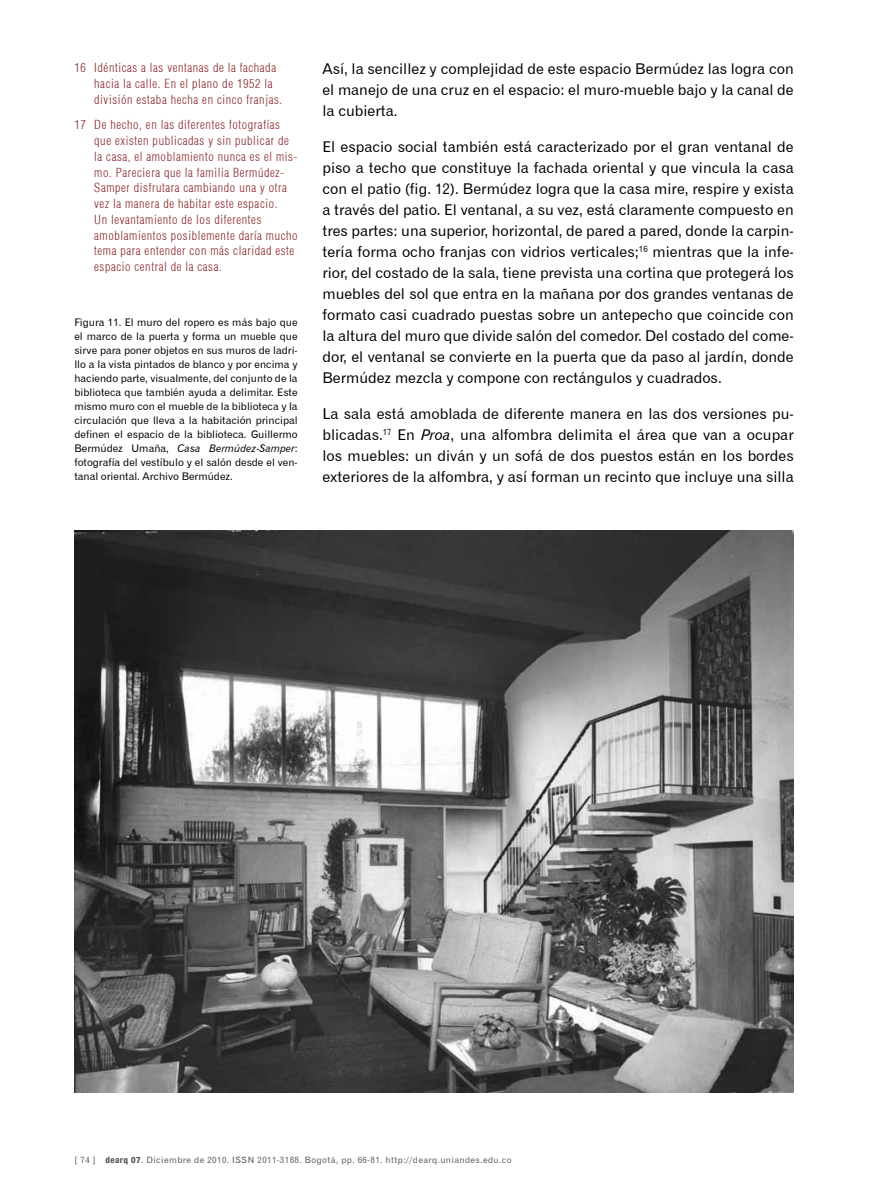
<style>
.page{position:relative;width:893px;height:1191px;background:#fff}
.page>*{position:absolute;margin:0;border:0;box-sizing:border-box;transform-origin:0 0}
.t1{font:14.88px/21px "Gothic 720 BT Roman B";color:#000;text-align:justify}
.t2{font:300 condensed 12.25px/15.8px "Helvetica";letter-spacing:.05em;color:#8a2529}
.t3{font:10.5px/14px "Gothic 720 BT Roman B";color:#000;text-align:justify}
.t4{font:8.75px "Gothic 720 BT Roman B";letter-spacing:.05em;color:#58595b}
.s1{font-family:"Gothic 720 BT Italic B"}
.s2{font-family:"Helvetica 87";font-weight:800;font-stretch:condensed}
</style>
<div class="page">
<img style="left:74px;top:530px;width:720px;height:562px">
<p class="t2" style="left:94px;top:60px;width:189px;text-indent:-20px">16 Idénticas a las ventanas de la fachada hacia la calle. En el plano de 1952 la división estaba hecha en cinco franjas.</p>
<p class="t2" style="left:94px;top:117px;width:205px;text-indent:-20px">17 De hecho, en las diferentes fotografías que existen publicadas y sin publicar de la casa, el amoblamiento nunca es el mis&shy;mo. Pareciera que la familia Bermúdez-Samper disfrutara cambiando una y otra vez la manera de habitar este espacio.<br>Un levantamiento de los diferentes amoblamientos posiblemente daría mucho tema para entender con más claridad este espacio central de la casa.</p>
<p class="t3" style="left:74px;top:315px;width:225px">Figura 11. El muro del ropero es más bajo que el marco de la puerta y forma un mueble que sirve para poner objetos en sus muros de ladri&shy;llo a la vista pintados de blanco y por encima y haciendo parte, visualmente, del conjunto de la biblioteca que también ayuda a delimitar. Este mismo muro con el mueble de la biblioteca y la circulación que lleva a la habitación principal definen el espacio de la biblioteca. Guillermo Bermúdez Umaña, <span class="s1">Casa Bermúdez-Samper</span>: fotografía del vestíbulo y el salón desde el ven&shy;tanal oriental. Archivo Bermúdez.</p>
<p class="t1" style="left:322px;top:58px;width:473px">Así, la sencillez y complejidad de este espacio Bermúdez las logra con el manejo de una cruz en el espacio: el muro-mueble bajo y la canal de la cubierta.</p>
<p class="t1" style="left:322px;top:136px;width:473px">El espacio social también está caracterizado por el gran ventanal de piso a techo que constituye la fachada oriental y que vincula la casa con el patio (fig. 12). Bermúdez logra que la casa mire, respire y exista a través del patio. El ventanal, a su vez, está claramente compuesto en tres partes: una superior, horizontal, de pared a pared, donde la carpin&shy;tería forma ocho franjas con vidrios verticales;<sup>16</sup> mientras que la infe&shy;rior, del costado de la sala, tiene prevista una cortina que protegerá los muebles del sol que entra en la mañana por dos grandes ventanas de formato casi cuadrado puestas sobre un antepecho que coincide con la altura del muro que divide salón del comedor. Del costado del come&shy;dor, el ventanal se convierte en la puerta que da paso al jardín, donde Bermúdez mezcla y compone con rectángulos y cuadrados.</p>
<p class="t1" style="left:322px;top:403px;width:473px">La sala está amoblada de diferente manera en las dos versiones pu&shy;blicadas.<sup>17</sup> En <span class="s1">Proa</span>, una alfombra delimita el área que van a ocupar los muebles: un diván y un sofá de dos puestos están en los bordes exteriores de la alfombra, y así forman un recinto que incluye una silla</p>
<p class="t4" style="left:74px;top:1154px;width:439px">[ 74 ] <span class="s2">dearq 07</span>. Diciembre de 2010. ISSN 2011-3188. Bogotá, pp. 66-81. http://dearq.uniandes.edu.co</p>
</div>
